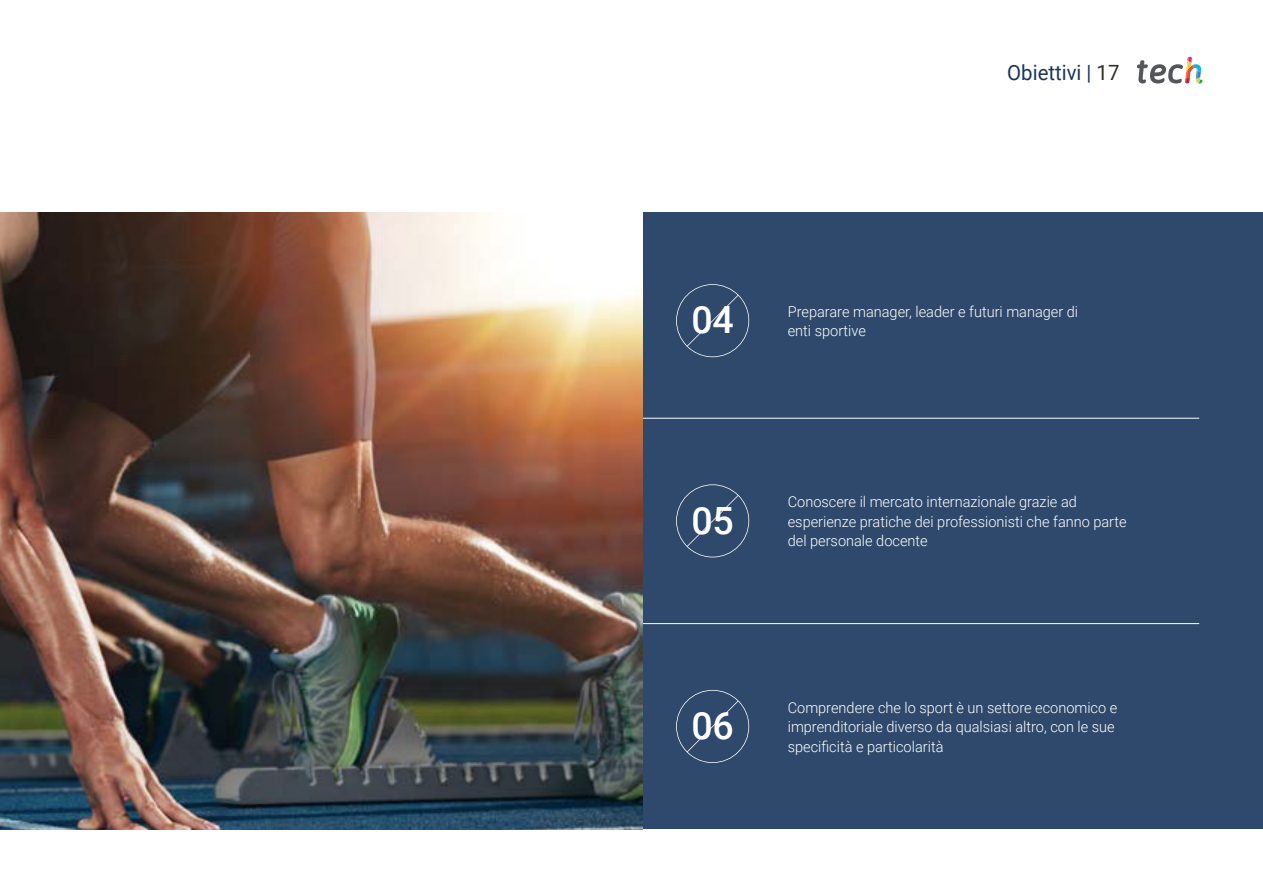
<style>
.page{position:relative;width:1263px;height:893px;background:#fff}
.page>*{position:absolute;margin:0;border:0;box-sizing:border-box;transform-origin:0 0}
.t1{font:500 37.5px "Roboto";color:#fff}
.t2{font:21px "Roboto";color:#1a355c}
.t3{font:300 15px/19.5px "Roboto";color:#fff}
.s1{color:#312e20}
</style>
<div class="page">
<div style="left:642px;top:213px;width:621px;height:616px;background:#2e496b"></div>
<svg style="left:676px;top:284px;width:73px;height:73px"></svg>
<svg style="left:676px;top:484px;width:73px;height:73px"></svg>
<svg style="left:676px;top:690px;width:73px;height:73px"></svg>
<hr style="left:0;top:418px;width:1199px;height:1px;background:#fff">
<hr style="left:0;top:623px;width:1199px;height:1px;background:#fff">
<img style="left:0;top:213px;width:642px;height:616px">
<svg style="left:1137px;top:57px;width:65px;height:27px"></svg>
<h2 class="t2" style="left:1007px;top:57px;width:114px">Obiettivi | <span class="s1">17</span></h2>
<h1 class="t1" style="left:691px;top:294px;width:44px">04</h1>
<p class="t3" style="left:788px;top:301px;width:292px">Preparare manager, leader e futuri manager di enti sportive</p>
<h1 class="t1" style="left:691px;top:494px;width:44px">05</h1>
<p class="t3" style="left:788px;top:491px;width:340px">Conoscere il mercato internazionale grazie ad esperienze pratiche dei professionisti che fanno parte del personale docente</p>
<h1 class="t1" style="left:691px;top:699px;width:44px">06</h1>
<p class="t3" style="left:788px;top:697px;width:331px">Comprendere che lo sport è un settore economico e imprenditoriale diverso da qualsiasi altro, con le sue specificità e particolarità</p>
</div>
